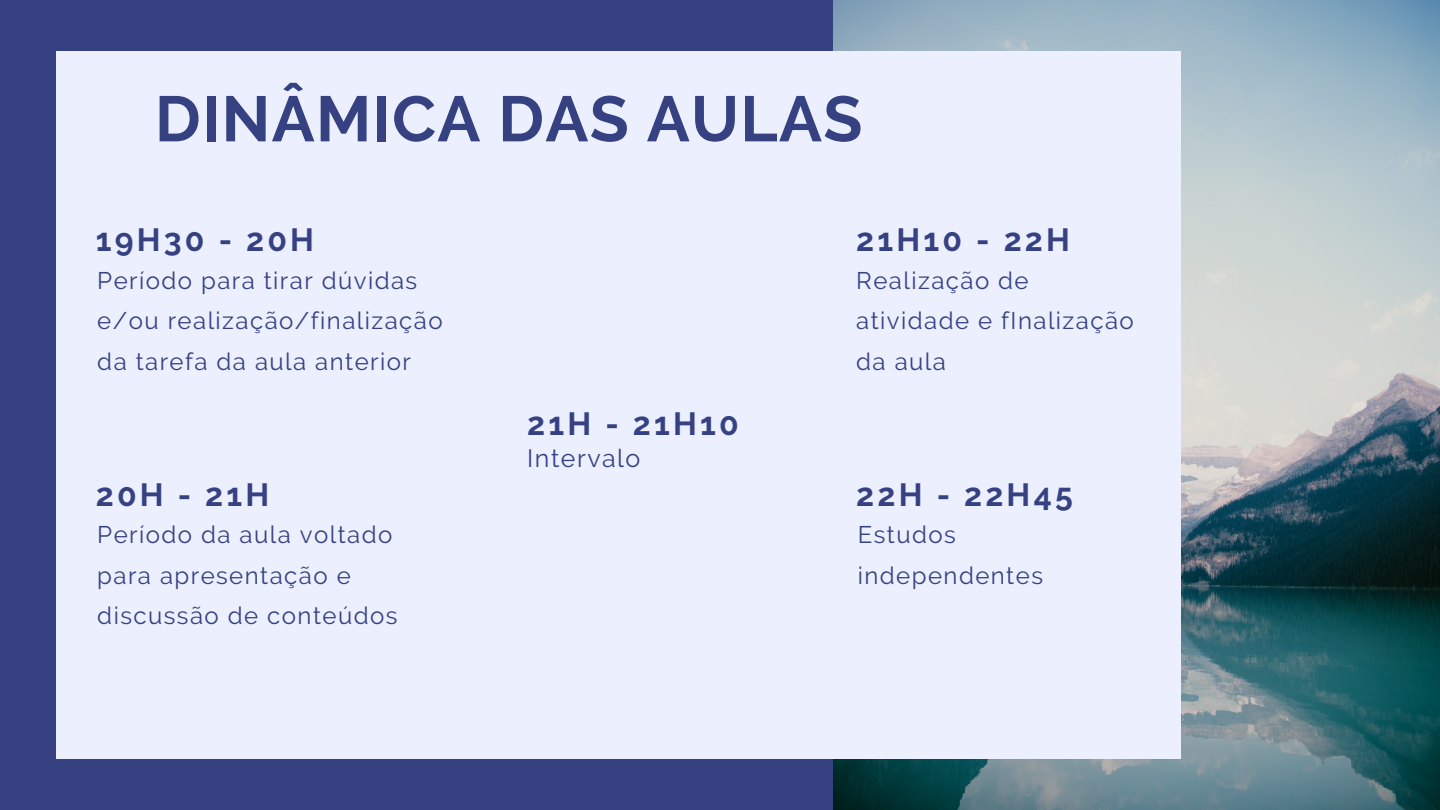
<style>
.page{position:relative;width:1440px;height:810px;background:#364182}
.page>*{position:absolute;margin:0;border:0;box-sizing:border-box;transform-origin:0 0}
.t1{font:700 64px "Raleway";letter-spacing:.02em;color:#364182}
.t2{font:700 32px "Raleway";letter-spacing:.1em;color:#364182}
.t3{font:25px "Raleway";letter-spacing:.06em;color:#364182}
.t4{font:24px/40.5px "Raleway";letter-spacing:.06em;color:#364182}
</style>
<div class="page">
<img style="left:834px;top:0;width:606px;height:810px">
<div style="left:56px;top:51px;width:1125px;height:707px;background:#ebeffe"></div>
<h1 class="t1" style="left:155px;top:81px;width:709px">DINÂMICA DAS AULAS</h1>
<h2 class="t2" style="left:96px;top:220px;width:220px">19H30 - 20H</h2>
<p class="t4" style="left:97px;top:260px;width:347px">Período para tirar dúvidas e/ou realização/finalização da tarefa da aula anterior</p>
<h2 class="t2" style="left:96px;top:476px;width:175px">20H - 21H</h2>
<p class="t4" style="left:97px;top:514px;width:302px">Período da aula voltado para apresentação e discussão de conteúdos</p>
<h2 class="t2" style="left:527px;top:405px;width:213px">21H - 21H10</h2>
<p class="t3" style="left:527px;top:444px;width:115px">Intervalo</p>
<h2 class="t2" style="left:856px;top:220px;width:215px">21H10 - 22H</h2>
<p class="t4" style="left:856px;top:260px;width:279px">Realização de atividade e fInalização da aula</p>
<h2 class="t2" style="left:856px;top:476px;width:218px">22H - 22H45</h2>
<p class="t4" style="left:858px;top:514px;width:187px">Estudos independentes</p>
</div>
